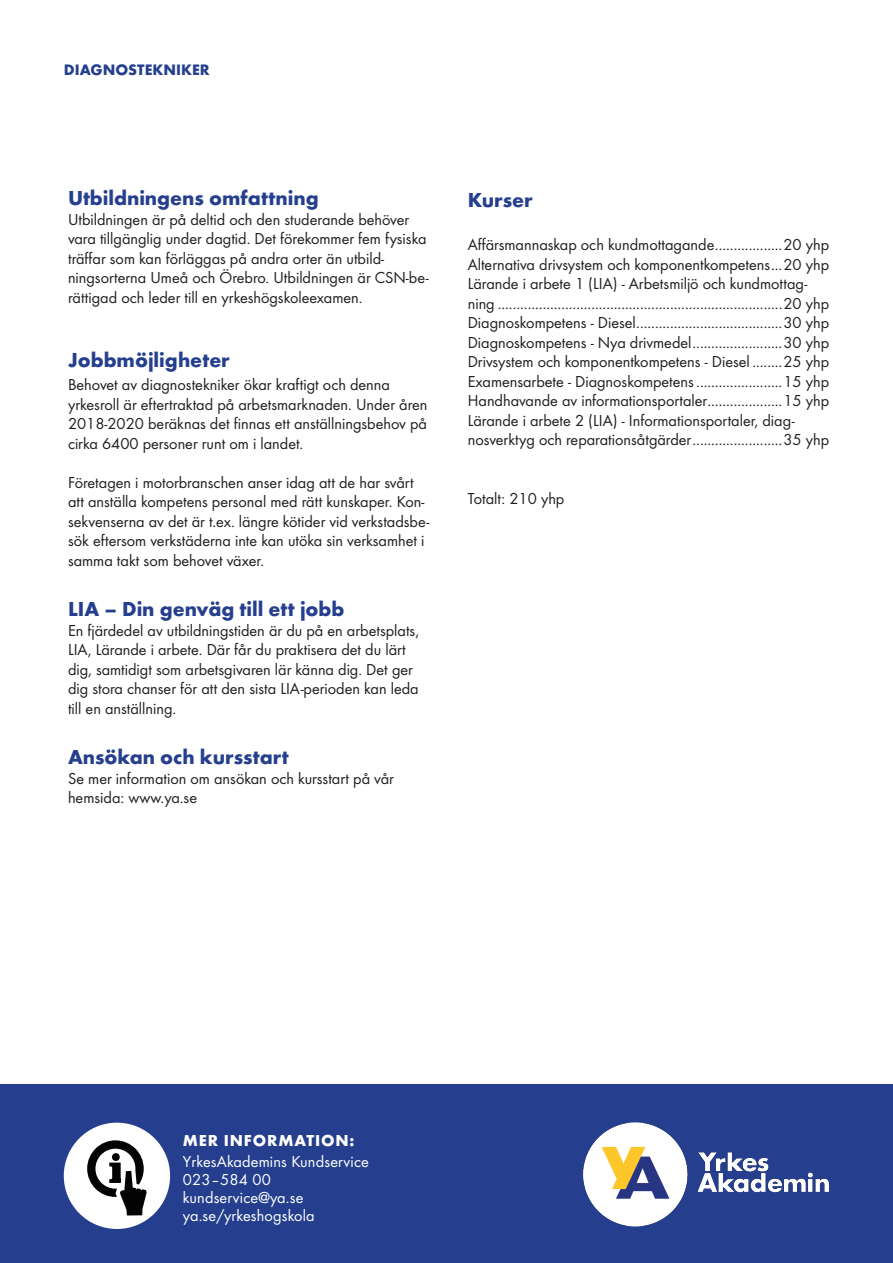
<style>
.page{position:relative;width:893px;height:1263px;background:#fff}
.page>*{position:absolute;margin:0;border:0;box-sizing:border-box;transform-origin:0 0}
.Bröd_1{font:700 21px "Futura";letter-spacing:-.005em;color:#253f8e}
.Blå_Rub_2{font:700 21px "Futura";letter-spacing:-.005em;color:#253f8e}
.Lista_-_Bröd{font:16.5px/19.5px "Futura Boo";color:#231f20}
.Bröd_1-2{font:16.5px/19.5px "Futura Boo";color:#231f20}
.Bröd1_Futura{font:16.5px "Futura Boo";letter-spacing:.01em;color:#fff}
.Rub3{font:700 16.5px "Futura";letter-spacing:.05em;color:#fff}
.Rub3-2{font:700 15.75px "Futura";color:#253f8e}
</style>
<div class="page">
<div style="left:0;top:1084px;width:893px;height:179px;background:#253f8e"></div>
<div style="left:64px;top:1123px;width:106px;height:106px;background:#fff;border-radius:50%"></div>
<svg style="left:87px;top:1140px;width:60px;height:75px"></svg>
<img style="left:583px;top:1122px;width:246px;height:105px">
<p class="Rub3-2" style="left:64px;top:58px;width:147px">DIAGNOSTEKNIKER</p>
<p class="Bröd_1" style="left:68px;top:183px;width:252px">Utbildningens omfattning</p>
<p class="Bröd_1-2" style="left:68px;top:209px;width:362px">Utbildningen är på deltid och den studerande behöver vara tillgänglig under dagtid. Det förekommer fem fysiska träffar som kan förläggas på andra orter än utbild&shy;ningsorterna Umeå och Örebro. Utbildningen är CSN-be&shy;rättigad och leder till en yrkeshögskoleexamen.</p>
<p class="Blå_Rub_2" style="left:68px;top:344px;width:163px">Jobbmöjligheter</p>
<p class="Bröd_1-2" style="left:68px;top:374px;width:361px">Behovet av diagnostekniker ökar kraftigt och denna yrkesroll är eftertraktad på arbetsmarknaden. Under åren 2018-2020 beräknas det finnas ett anställningsbehov på cirka 6400 personer runt om i landet.</p>
<p class="Bröd_1-2" style="left:68px;top:472px;width:363px">Företagen i motorbranschen anser idag att de har svårt att anställa kompetens personal med rätt kunskaper. Kon&shy;sekvenserna av det är t.ex. längre kötider vid verkstadsbe&shy;sök eftersom verkstäderna inte kan utöka sin verksamhet i samma takt som behovet växer.</p>
<p class="Bröd_1" style="left:68px;top:594px;width:278px">LIA – Din genväg till ett jobb</p>
<p class="Lista_-_Bröd" style="left:68px;top:620px;width:353px">En fjärdedel av utbildningstiden är du på en arbetsplats, LIA, Lärande i arbete. Där får du praktisera det du lärt dig, samtidigt som arbetsgivaren lär känna dig. Det ger dig stora chanser för att den sista LIA-perioden kan leda till en anställning.</p>
<p class="Bröd_1" style="left:68px;top:742px;width:222px">Ansökan och kursstart</p>
<p class="Bröd_1-2" style="left:68px;top:768px;width:327px">Se mer information om ansökan och kursstart på vår hemsida: www.ya.se</p>
<p class="Blå_Rub_2" style="left:468px;top:184px;width:66px">Kurser</p>
<p class="Lista_-_Bröd" style="left:468px;top:234px;width:363px">Affärsmannaskap och kundmottagande..................20 yhp</p>
<p class="Lista_-_Bröd" style="left:468px;top:253px;width:363px">Alternativa drivsystem och komponentkompetens...20 yhp</p>
<p class="Lista_-_Bröd" style="left:468px;top:273px;width:363px">Lärande i arbete 1 (LIA) - Arbetsmiljö och kundmottag&shy;ning ............................................................................20 yhp</p>
<p class="Lista_-_Bröd" style="left:468px;top:312px;width:363px">Diagnoskompetens - Diesel.......................................30 yhp</p>
<p class="Lista_-_Bröd" style="left:468px;top:331px;width:363px">Diagnoskompetens - Nya drivmedel........................30 yhp</p>
<p class="Lista_-_Bröd" style="left:468px;top:351px;width:363px">Drivsystem och komponentkompetens - Diesel ........25 yhp</p>
<p class="Lista_-_Bröd" style="left:468px;top:370px;width:363px">Examensarbete - Diagnoskompetens.......................15 yhp</p>
<p class="Lista_-_Bröd" style="left:468px;top:390px;width:363px">Handhavande av informationsportaler....................15 yhp</p>
<p class="Lista_-_Bröd" style="left:468px;top:409px;width:363px">Lärande i arbete 2 (LIA) - Informationsportaler, diag&shy;nosverktyg och reparationsåtgärder........................35 yhp</p>
<p class="Lista_-_Bröd" style="left:468px;top:487px;width:98px">Totalt: 210 yhp</p>
<p class="Rub3" style="left:183px;top:1129px;width:173px">MER INFORMATION:</p>
<p class="Bröd1_Futura" style="left:183px;top:1150px;width:188px">YrkesAkademins Kundservice</p>
<p class="Bröd1_Futura" style="left:183px;top:1168px;width:89px">023–584 00</p>
<p class="Bröd1_Futura" style="left:183px;top:1186px;width:122px">kundservice@ya.se</p>
<p class="Bröd1_Futura" style="left:183px;top:1204px;width:133px">ya.se/yrkeshogskola</p>
</div>
